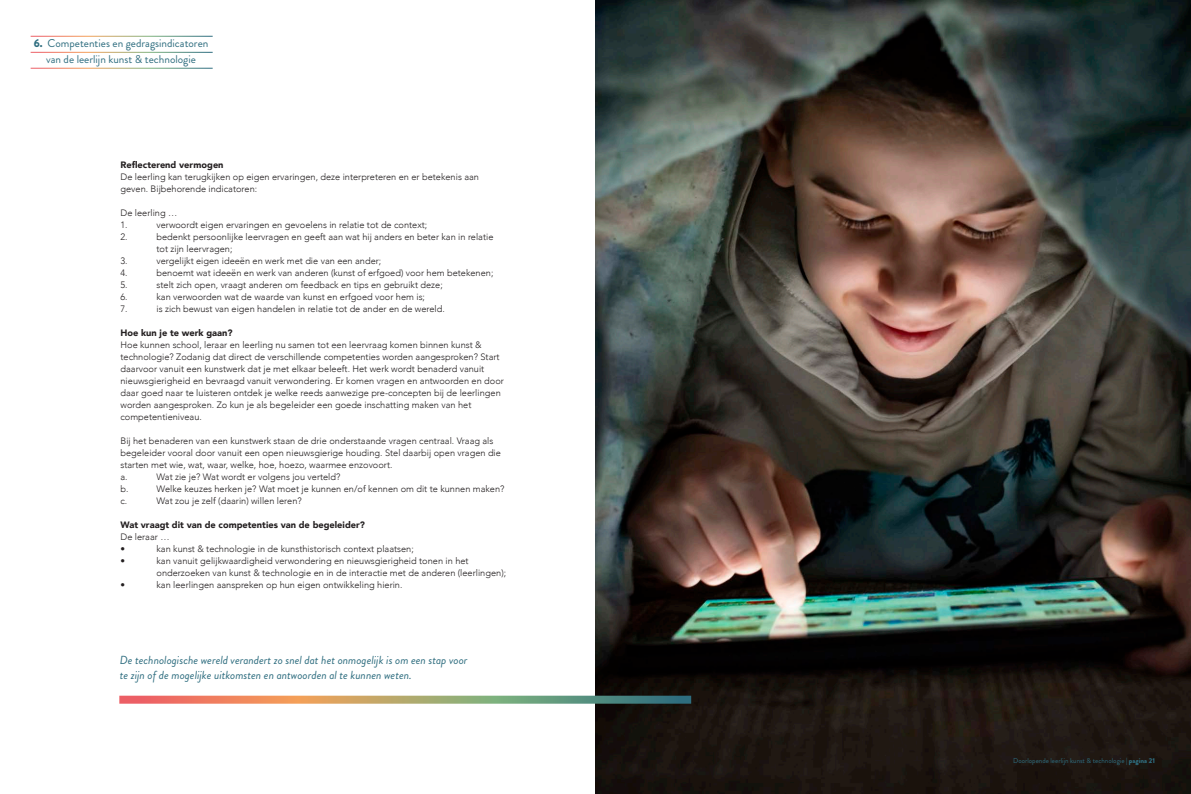
<style>
.page{position:relative;width:1191px;height:794px;background:#fff}
.page>*{position:absolute;margin:0;border:0;box-sizing:border-box;transform-origin:0 0}
.t1{font:italic 11.7px/15px "Brandon Grotesque";color:#2e6d7f}
.t2{font:11.3px/16px "Brandon Grotesque";color:#2e6d7f;text-align:center}
.t3{font:300 9.2px/12px "Avenir";color:#231f20}
.t4{font:900 9.2px "Avenir";color:#231f20}
.t5{font:7px "Brandon Grotesque";color:#2e6d7f}
.s1{font-weight:900}
</style>
<div class="page">
<img style="left:595px;top:0;width:596px;height:794px">
<svg style="left:119px;top:695px;width:572px;height:8px;background:#ab9777"></svg>
<p class="t2" style="left:34px;top:35px;width:176px"><span class="s1">6.</span> Competenties en gedragsindicatoren van de leerlijn kunst &amp; technologie</p>
<p class="t4" style="left:120px;top:157px;width:105px">Reflecterend vermogen</p>
<p class="t3" style="left:120px;top:171px;width:360px">De leerling kan terugkijken op eigen ervaringen, deze interpreteren en er betekenis aan geven. Bijbehorende indicatoren:</p>
<p class="t3" style="left:120px;top:207px;width:58px">De leerling …<br>1.</p>
<p class="t3" style="left:156px;top:219px;width:272px">verwoordt eigen ervaringen en gevoelens in relatie tot de context;</p>
<p class="t3" style="left:120px;top:231px;width:9px">2.</p>
<p class="t3" style="left:156px;top:231px;width:338px">bedenkt persoonlijke leervragen en geeft aan wat hij anders en beter kan in relatie tot zijn leervragen;</p>
<p class="t3" style="left:120px;top:255px;width:9px">3.</p>
<p class="t3" style="left:156px;top:255px;width:226px">vergelijkt eigen ideeën en werk met die van een ander;</p>
<p class="t3" style="left:120px;top:267px;width:9px">4.</p>
<p class="t3" style="left:156px;top:267px;width:338px">benoemt wat ideeën en werk van anderen (kunst of erfgoed) voor hem betekenen;</p>
<p class="t3" style="left:120px;top:279px;width:9px">5.</p>
<p class="t3" style="left:156px;top:279px;width:288px">stelt zich open, vraagt anderen om feedback en tips en gebruikt deze;</p>
<p class="t3" style="left:120px;top:291px;width:9px">6.</p>
<p class="t3" style="left:156px;top:291px;width:270px">kan verwoorden wat de waarde van kunst en erfgoed voor hem is;</p>
<p class="t3" style="left:120px;top:303px;width:9px">7.</p>
<p class="t3" style="left:156px;top:303px;width:290px">is zich bewust van eigen handelen in relatie tot de ander en de wereld.</p>
<p class="t4" style="left:120px;top:325px;width:114px">Hoe kun je te werk gaan?</p>
<p class="t3" style="left:120px;top:339px;width:385px">Hoe kunnen school, leraar en leerling nu samen tot een leervraag komen binnen kunst &amp; technologie? Zodanig dat direct de verschillende competenties worden aangesproken? Start daarvoor vanuit een kunstwerk dat je met elkaar beleeft. Het werk wordt benaderd vanuit nieuwsgierigheid en bevraagd vanuit verwondering. Er komen vragen en antwoorden en door daar goed naar te luisteren ontdek je welke reeds aanwezige pre-concepten bij de leerlingen worden aangesproken. Zo kun je als begeleider een goede inschatting maken van het competentieniveau.</p>
<p class="t3" style="left:120px;top:435px;width:382px">Bij het benaderen van een kunstwerk staan de drie onderstaande vragen centraal. Vraag als begeleider vooral door vanuit een open nieuwsgierige houding. Stel daarbij open vragen die starten met wie, wat, waar, welke, hoe, hoezo, waarmee enzovoort.<br>a.</p>
<p class="t3" style="left:156px;top:471px;width:185px">Wat zie je? Wat wordt er volgens jou verteld?</p>
<p class="t3" style="left:120px;top:483px;width:10px">b.</p>
<p class="t3" style="left:156px;top:483px;width:349px">Welke keuzes herken je? Wat moet je kunnen en/of kennen om dit te kunnen maken?</p>
<p class="t3" style="left:120px;top:495px;width:8px">c.</p>
<p class="t3" style="left:156px;top:495px;width:147px">Wat zou je zelf (daarin) willen leren?</p>
<p class="t4" style="left:120px;top:517px;width:246px">Wat vraagt dit van de competenties van de begeleider?</p>
<p class="t3" style="left:120px;top:531px;width:51px">De leraar … •</p>
<p class="t3" style="left:156px;top:543px;width:259px">kan kunst &amp; technologie in de kunsthistorisch context plaatsen;</p>
<p class="t3" style="left:120px;top:555px;width:6px">•</p>
<p class="t3" style="left:156px;top:555px;width:351px">kan vanuit gelijkwaardigheid verwondering en nieuwsgierigheid tonen in het onderzoeken van kunst &amp; technologie en in de interactie met de anderen (leerlingen);</p>
<p class="t3" style="left:120px;top:579px;width:6px">•</p>
<p class="t3" style="left:156px;top:579px;width:247px">kan leerlingen aanspreken op hun eigen ontwikkeling hierin.</p>
<p class="t1" style="left:120px;top:653px;width:349px">De technologische wereld verandert zo snel dat het onmogelijk is om een stap voor te zijn of de mogelijke uitkomsten en antwoorden al te kunnen weten.</p>
<p class="t5" style="left:1013px;top:755px;width:143px">Doorlopende leerlijn kunst &amp; technologie <span class="s1">| pagina 21</span></p>
</div>
